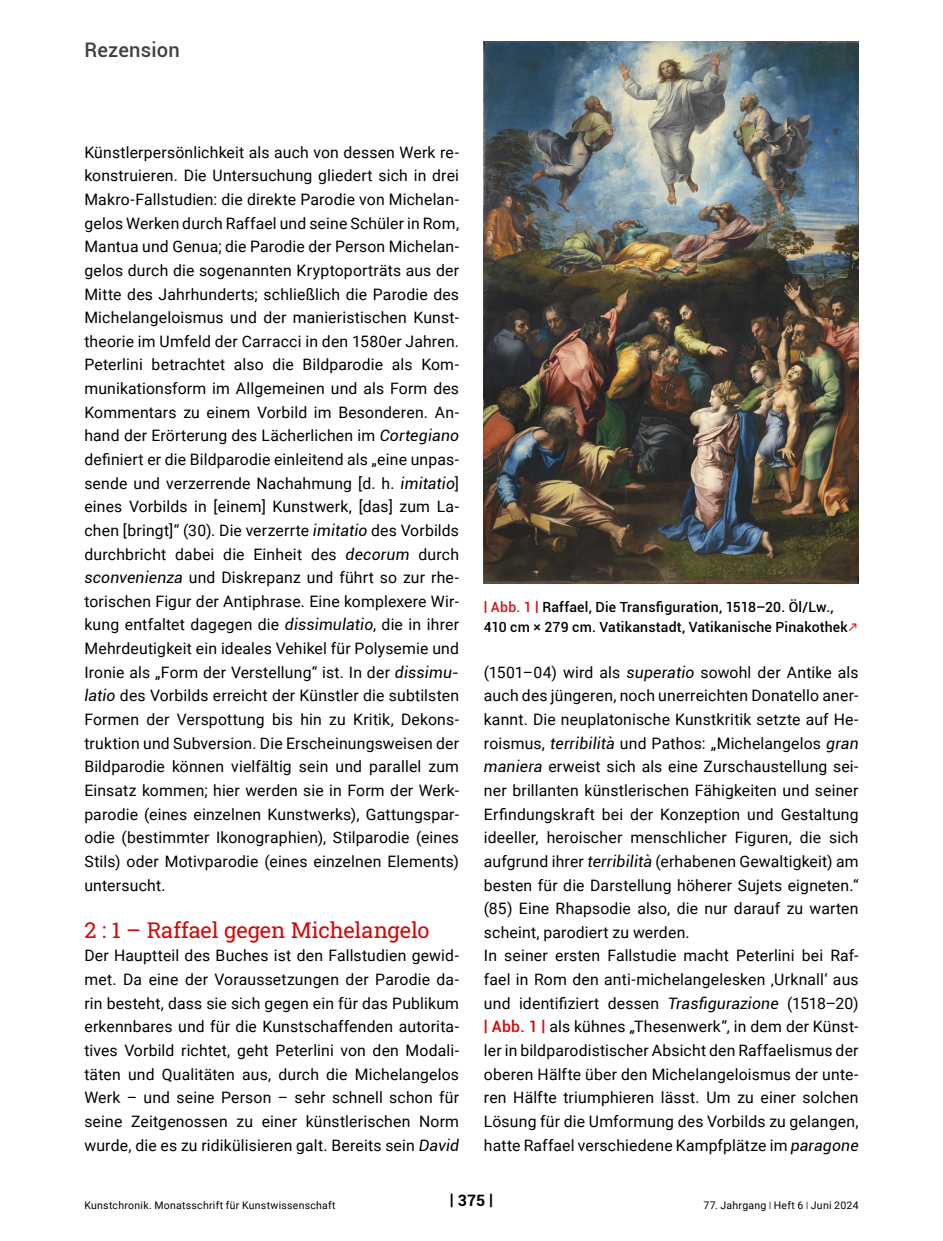
<style>
.page{position:relative;width:943px;height:1241px;background:#fff}
.page>*{position:absolute;margin:0;border:0;box-sizing:border-box;transform-origin:0 0}
.ZÜ_KC{font:21.88px "Roboto Slab";letter-spacing:-.005em;color:#d30909}
.t1{font:500 20.12px "Roboto";letter-spacing:.01em;color:#424141}
.Fließtext{font:15.75px/23.6px "Roboto";letter-spacing:.01em;color:#000;text-align:justify}
.t2{font:700 15.75px "Roboto";color:#000}
.t3{font:500 14px/19.2px "Roboto";letter-spacing:.015em;color:#000}
.t4{font:10.5px "Roboto";letter-spacing:.025em;color:#000}
.s1{font-style:italic}
.s2{font-weight:700;color:#d31216}
.s3{color:#d31216}
.s4{font-weight:500;color:#d30909}
.s5{font-size:8.75px}
</style>
<div class="page">
<img style="left:484px;top:41px;width:374px;height:542px">
<p class="t1" style="left:84px;top:36px;width:97px">Rezension</p>
<p class="Fließtext" style="left:84px;top:140px;width:376px">Künstlerpersönlichkeit als auch von dessen Werk re&shy;konstruieren. Die Untersuchung gliedert sich in drei Makro-Fallstudien: die direkte Parodie von Michelan&shy;gelos Werken durch Raffael und seine Schüler in Rom, Mantua und Genua; die Parodie der Person Michelan&shy;gelos durch die sogenannten Kryptoporträts aus der Mitte des Jahrhunderts; schließlich die Parodie des Michelangeloismus und der manieristischen Kunst&shy;theorie im Umfeld der Carracci in den 1580er Jahren.</p>
<p class="Fließtext" style="left:84px;top:352px;width:376px">Peterlini betrachtet also die Bildparodie als Kom&shy;munikationsform im Allgemeinen und als Form des Kommentars zu einem Vorbild im Besonderen. An&shy;hand der Erörterung des Lächerlichen im <span class="s1">Cortegiano </span>definiert er die Bildparodie einleitend als „eine unpas&shy;sende und verzerrende Nachahmung [d. h. <span class="s1">imitatio</span>] eines Vorbilds in [einem] Kunstwerk, [das] zum La&shy;chen [bringt]“ (30). Die verzerrte <span class="s1">imitatio</span> des Vorbilds durchbricht dabei die Einheit des <span class="s1">decorum</span> durch <span class="s1">sconvenienza</span> und Diskrepanz und führt so zur rhe&shy;torischen Figur der Antiphrase. Eine komplexere Wir&shy;kung entfaltet dagegen die <span class="s1">dissimulatio</span>, die in ihrer Mehrdeutigkeit ein ideales Vehikel für Polysemie und Ironie als „Form der Verstellung“ ist. In der <span class="s1">dissimu&shy;latio</span> des Vorbilds erreicht der Künstler die subtilsten Formen der Verspottung bis hin zu Kritik, Dekons&shy;truktion und Subversion. Die Erscheinungsweisen der Bildparodie können vielfältig sein und parallel zum Einsatz kommen; hier werden sie in Form der Werk&shy;parodie (eines einzelnen Kunstwerks), Gattungspar&shy;odie (bestimmter Ikonographien), Stilparodie (eines Stils) oder Motivparodie (eines einzelnen Elements) untersucht.</p>
<p class="ZÜ_KC" style="left:84px;top:914px;width:347px">2 : 1 – Raffael gegen Michelangelo</p>
<p class="Fließtext" style="left:84px;top:943px;width:376px">Der Hauptteil des Buches ist den Fallstudien gewid&shy;met. Da eine der Voraussetzungen der Parodie da&shy;rin besteht, dass sie sich gegen ein für das Publikum erkennbares und für die Kunstschaffenden autorita&shy;tives Vorbild richtet, geht Peterlini von den Modali&shy;täten und Qualitäten aus, durch die Michelangelos Werk – und seine Person – sehr schnell schon für seine Zeitgenossen zu einer künstlerischen Norm wurde, die es zu ridikülisieren galt. Bereits sein <span class="s1">David</span></p>
<p class="t3" style="left:484px;top:597px;width:365px"><span class="s2">|</span> <span class="s3">Abb. 1</span> <span class="s2">|</span> Raffael, Die Transfiguration, 1518–20. Öl/Lw.,<br>410 cm × 279 cm. Vatikanstadt, Vatikanische Pinakothek</p>
<p class="Fließtext" style="left:484px;top:659px;width:376px">(1501–04) wird als <span class="s1">superatio</span> sowohl der Antike als auch des jüngeren, noch unerreichten Donatello aner&shy;kannt. Die neuplatonische Kunstkritik setzte auf He&shy;roismus, <span class="s1">terribilità</span> und Pathos: „Michelangelos <span class="s1">gran maniera</span> erweist sich als eine Zurschaustellung sei&shy;ner brillanten künstlerischen Fähigkeiten und seiner Erfindungskraft bei der Konzeption und Gestaltung ideeller, heroischer menschlicher Figuren, die sich aufgrund ihrer <span class="s1">terribilità</span> (erhabenen Gewaltigkeit) am besten für die Darstellung höherer Sujets eigneten.“ (85) Eine Rhapsodie also, die nur darauf zu warten scheint, parodiert zu werden.</p>
<p class="Fließtext" style="left:484px;top:943px;width:376px">In seiner ersten Fallstudie macht Peterlini bei Raf&shy;fael in Rom den anti-michelangelesken ‚Urknall‘ aus und identifiziert dessen <span class="s1">Trasfigurazione</span> (1518–20) <span class="s2">|</span> <span class="s4">Abb. 1</span> <span class="s2">|</span> als kühnes „Thesenwerk“, in dem der Künst&shy;ler in bildparodistischer Absicht den Raffaelismus der oberen Hälfte über den Michelangeloismus der unte&shy;ren Hälfte triumphieren lässt. Um zu einer solchen Lösung für die Umformung des Vorbilds zu gelangen, hatte Raffael verschiedene Kampfplätze im <span class="s1">paragone</span></p>
<p class="t4" style="left:84px;top:1197px;width:253px">Kunstchronik. Monatsschrift für Kunstwissenschaft</p>
<p class="t2" style="left:450px;top:1189px;width:45px">| 375 |</p>
<p class="t4" style="left:703px;top:1197px;width:157px">77. Jahrgang <span class="s5">|</span> Heft 6 <span class="s5">|</span> Juni 2024</p>
</div>
